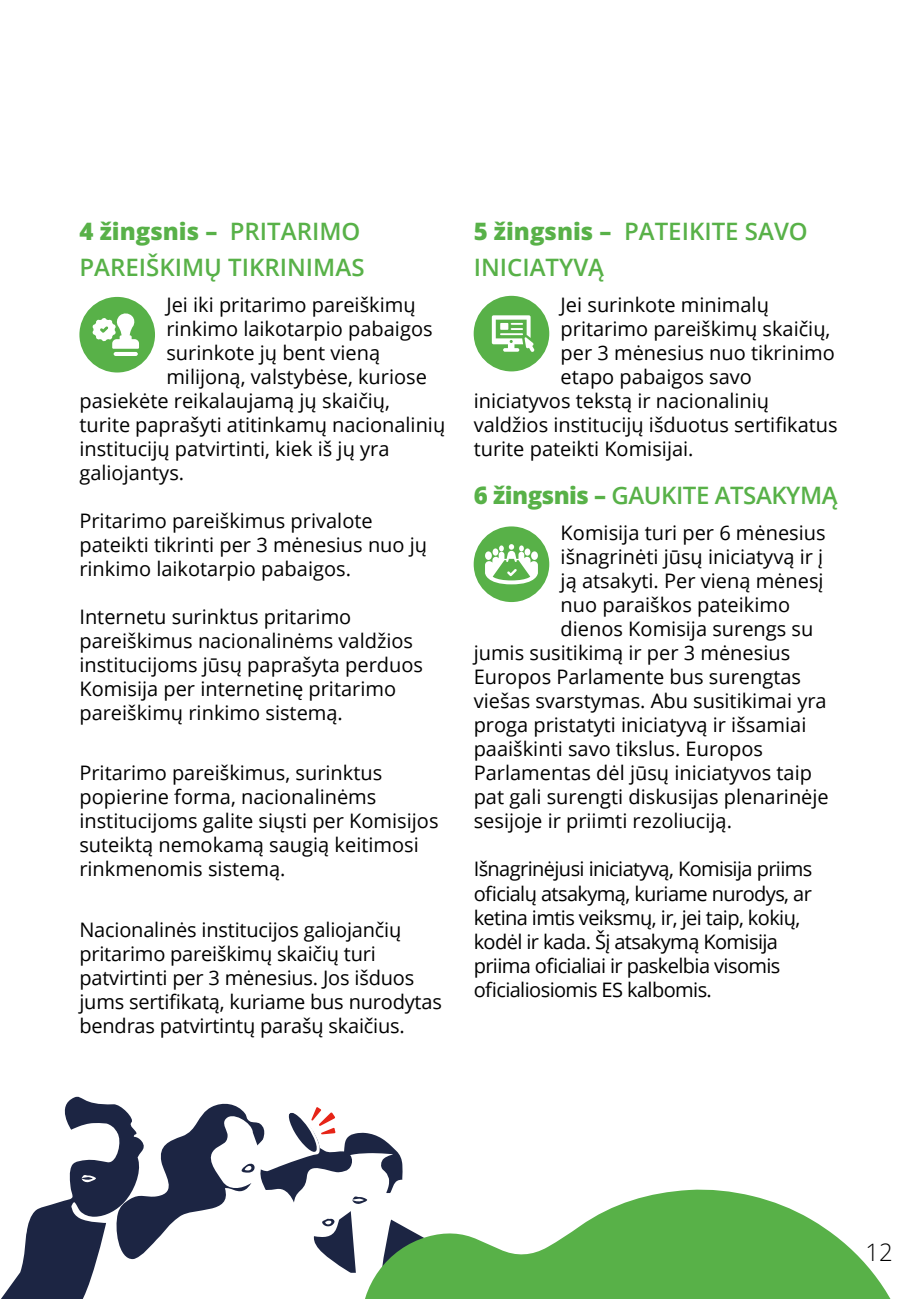
<style>
.page{position:relative;width:919px;height:1299px;background:#fff}
.page>*{position:absolute;margin:0;border:0;box-sizing:border-box;transform-origin:0 0}
.t1{font:600 24px/36px "Open Sans";color:#58b148}
.t2{font:600 24px "Open Sans";letter-spacing:-.02em;color:#58b148}
.t3{font:300 24px "Open Sans";color:#000}
.t4{font:20px/24px "Open Sans";color:#000}
.t5{font:20px/24px "Open Sans";letter-spacing:-.03em;color:#000}
.s1{font-weight:800}
</style>
<div class="page">
<svg style="left:1px;top:1096px;width:402px;height:202px"></svg>
<svg style="left:360px;top:1188px;width:530px;height:110px;fill:#58b148"></svg>
<div style="left:79px;top:297px;width:76px;height:75px;background:#58b148;border-radius:50%"></div>
<svg style="left:92px;top:313px;width:47px;height:43px"></svg>
<div style="left:473px;top:296px;width:76px;height:75px;background:#58b148;border-radius:50%"></div>
<svg style="left:492px;top:315px;width:42px;height:37px"></svg>
<div style="left:473px;top:526px;width:76px;height:76px;background:#58b148;border-radius:50%"></div>
<svg style="left:485px;top:544px;width:53px;height:40px"></svg>
<p class="t1" style="left:79px;top:213px;width:286px"><span class="s1">4 žingsnis –</span> PRITARIMO<br>PAREIŠKIMŲ TIKRINIMAS</p>
<p class="t4" style="left:166px;top:292px;width:251px">Jei iki pritarimo pareiškimų</p>
<p class="t4" style="left:166px;top:316px;width:268px">rinkimo laikotarpio pabaigos</p>
<p class="t4" style="left:166px;top:340px;width:215px">surinkote jų bent vieną</p>
<p class="t4" style="left:166px;top:364px;width:262px">milijoną, valstybėse, kuriose</p>
<p class="t4" style="left:79px;top:388px;width:312px">pasiekėte reikalaujamą jų skaičių,</p>
<p class="t4" style="left:79px;top:412px;width:367px">turite paprašyti atitinkamų nacionalinių</p>
<p class="t4" style="left:79px;top:436px;width:311px">institucijų patvirtinti, kiek iš jų yra</p>
<p class="t4" style="left:79px;top:460px;width:106px">galiojantys.</p>
<p class="t4" style="left:79px;top:508px;width:349px">Pritarimo pareiškimus privalote pateikti tikrinti per 3 mėnesius nuo jų rinkimo laikotarpio pabaigos.</p>
<p class="t4" style="left:79px;top:604px;width:345px">Internetu surinktus pritarimo pareiškimus nacionalinėms valdžios institucijoms jūsų paprašyta perduos Komisija per internetinę pritarimo pareiškimų rinkimo sistemą.</p>
<p class="t4" style="left:79px;top:760px;width:360px">Pritarimo pareiškimus, surinktus popierine forma, nacionalinėms institucijoms galite siųsti per Komisijos suteiktą nemokamą saugią keitimosi rinkmenomis sistemą.</p>
<p class="t4" style="left:79px;top:916px;width:364px">Nacionalinės institucijos galiojančių pritarimo pareiškimų skaičių turi patvirtinti per 3 mėnesius. Jos išduos jums sertifikatą, kuriame bus nurodytas bendras patvirtintų parašų skaičius.</p>
<p class="t1" style="left:473px;top:213px;width:335px"><span class="s1">5 žingsnis –</span> PATEIKITE SAVO<br>INICIATYVĄ</p>
<p class="t4" style="left:560px;top:292px;width:210px">Jei surinkote minimalų</p>
<p class="t4" style="left:560px;top:316px;width:271px">pritarimo pareiškimų skaičių,</p>
<p class="t4" style="left:560px;top:340px;width:276px">per 3 mėnesius nuo tikrinimo</p>
<p class="t4" style="left:560px;top:364px;width:193px">etapo pabaigos savo</p>
<p class="t4" style="left:473px;top:388px;width:297px">iniciatyvos tekstą ir nacionalinių</p>
<p class="t4" style="left:473px;top:412px;width:365px">valdžios institucijų išduotus sertifikatus</p>
<p class="t4" style="left:473px;top:436px;width:221px">turite pateikti Komisijai.</p>
<p class="t2" style="left:473px;top:479px;width:365px"><span class="s1">6 žingsnis –</span> GAUKITE ATSAKYMĄ</p>
<p class="t4" style="left:560px;top:520px;width:266px">Komisija turi per 6 mėnesius</p>
<p class="t4" style="left:560px;top:544px;width:264px">išnagrinėti jūsų iniciatyvą ir į</p>
<p class="t4" style="left:560px;top:568px;width:264px">ją atsakyti. Per vieną mėnesį</p>
<p class="t4" style="left:560px;top:592px;width:231px">nuo paraiškos pateikimo</p>
<p class="t4" style="left:560px;top:616px;width:254px">dienos Komisija surengs su</p>
<p class="t4" style="left:473px;top:640px;width:318px">jumis susitikimą ir per 3 mėnesius</p>
<p class="t4" style="left:473px;top:664px;width:329px">Europos Parlamente bus surengtas</p>
<p class="t4" style="left:473px;top:688px;width:354px">viešas svarstymas. Abu susitikimai yra</p>
<p class="t4" style="left:473px;top:712px;width:334px">proga pristatyti iniciatyvą ir išsamiai</p>
<p class="t4" style="left:473px;top:736px;width:291px">paaiškinti savo tikslus. Europos</p>
<p class="t4" style="left:473px;top:760px;width:340px">Parlamentas dėl jūsų iniciatyvos taip</p>
<p class="t4" style="left:473px;top:784px;width:356px">pat gali surengti diskusijas plenarinėje</p>
<p class="t4" style="left:473px;top:808px;width:260px">sesijoje ir priimti rezoliuciją.</p>
<p class="t5" style="left:473px;top:856px;width:340px">Išnagrinėjusi iniciatyvą, Komisija priims oficialų atsakymą, kuriame nurodys, ar ketina imtis veiksmų, ir, jei taip, kokių, kodėl ir kada. Šį atsakymą Komisija priima oficialiai ir paskelbia visomis oficialiosiomis ES kalbomis.</p>
<p class="t3" style="left:865px;top:1235px;width:29px">12</p>
</div>
